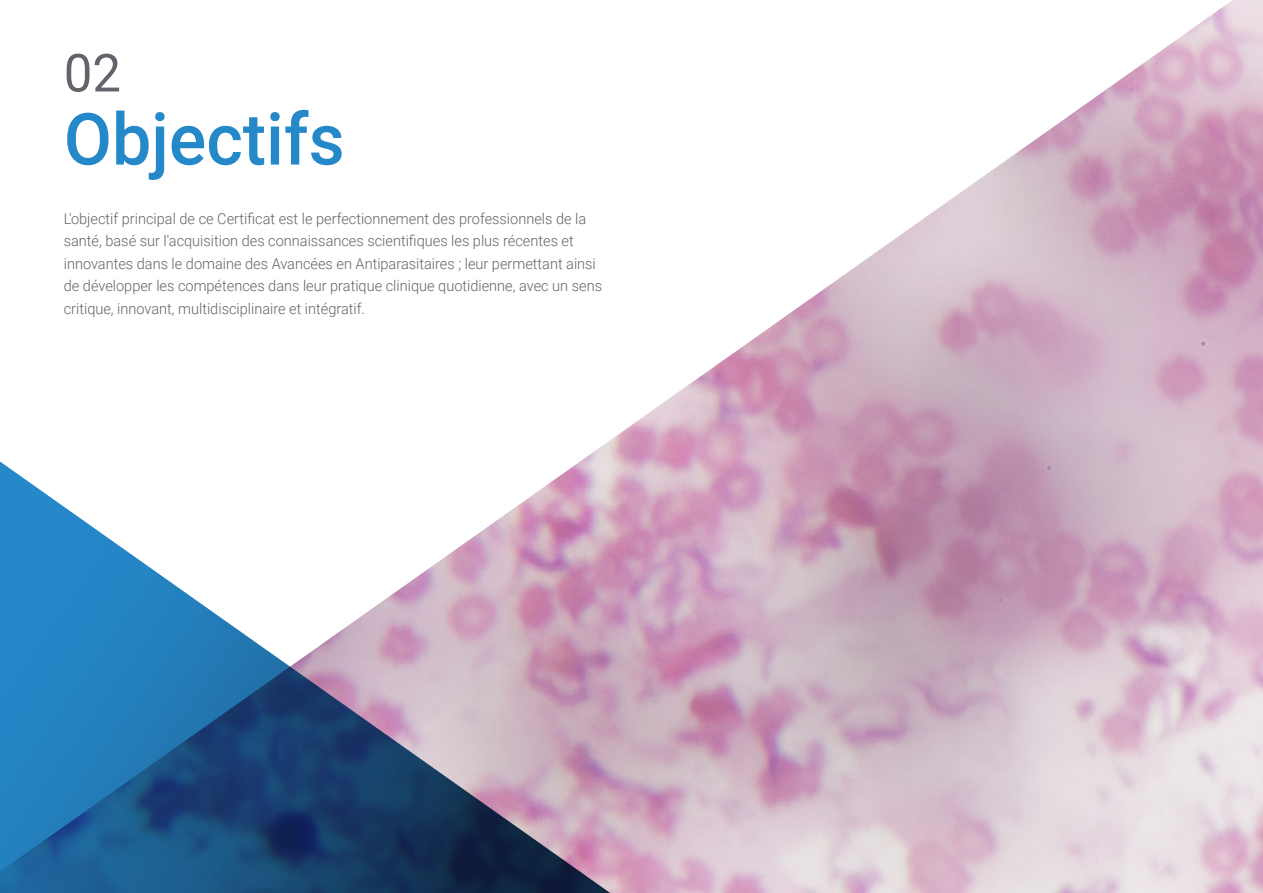
<style>
.page{position:relative;width:1263px;height:893px;background:#fff}
.page>*{position:absolute;margin:0;border:0;box-sizing:border-box;transform-origin:0 0}
.t1{font:500 72px "Roboto";color:#2488c9}
.t2{font:52.5px "Roboto";color:#61646a}
.t3{font:300 15px/22.5px "Roboto";color:#61646a}
</style>
<div class="page">
<img style="left:602px;top:0;width:661px;height:893px">
<svg style="left:0;top:446px;width:640px;height:447px"></svg>
<h2 class="t2" style="left:64px;top:36px;width:59px">02</h2>
<h1 class="t1" style="left:64px;top:89px;width:282px">Objectifs</h1>
<p class="t3" style="left:64px;top:207px;width:540px">L'objectif principal de ce Certificat est le perfectionnement des professionnels de la santé, basé sur l'acquisition des connaissances scientifiques les plus récentes et innovantes dans le domaine des Avancées en Antiparasitaires ; leur permettant ainsi de développer les compétences dans leur pratique clinique quotidienne, avec un sens critique, innovant, multidisciplinaire et intégratif.</p>
</div>
